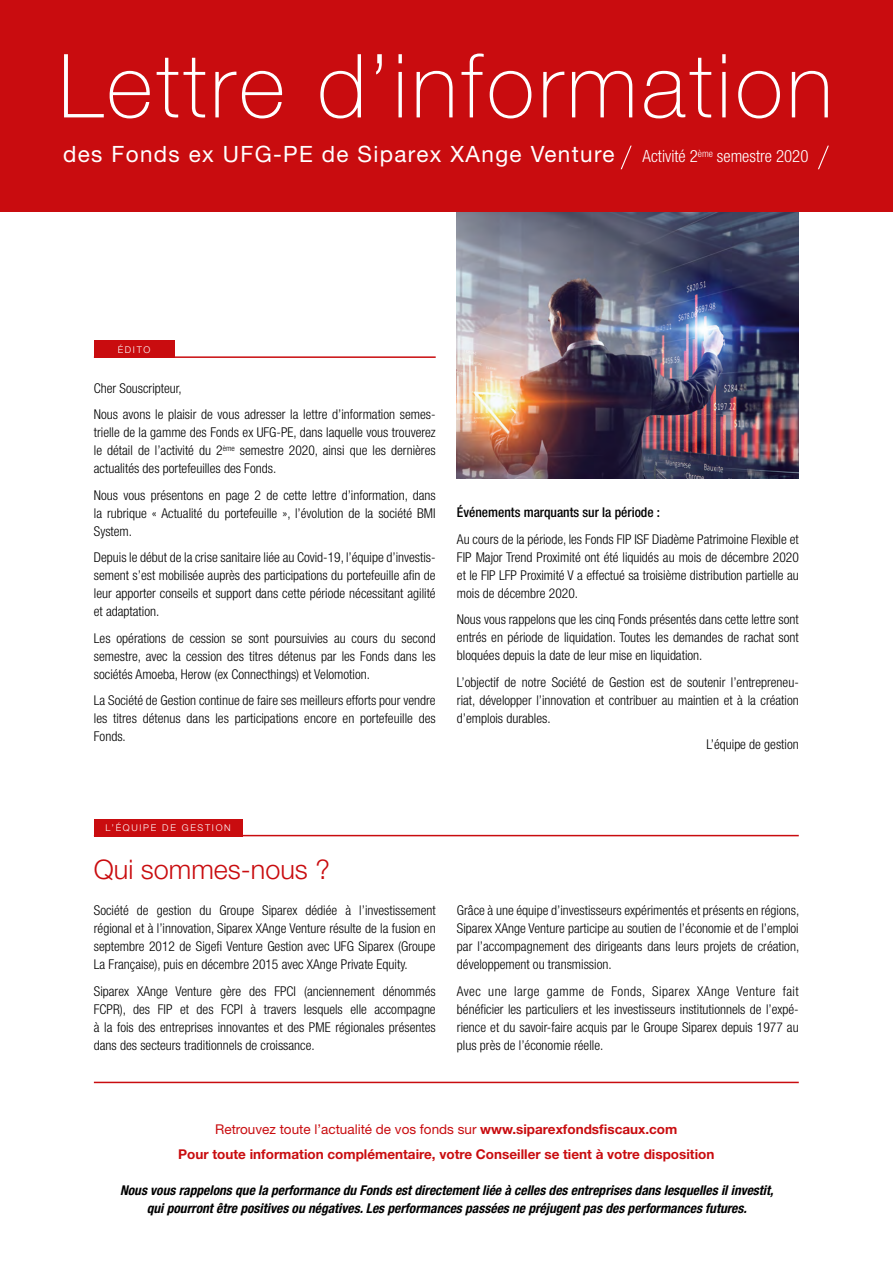
<style>
.page{position:relative;width:893px;height:1263px;background:#fff}
.page>*{position:absolute;margin:0;border:0;box-sizing:border-box;transform-origin:0 0}
.t1{font:100 88.5px "Helvetica Neue LT Std";letter-spacing:.045em;color:#fff}
.t2{font:300 27px "Helvetica Neue LT Std";color:#c90c0f}
.t3{font:22.5px "Helvetica Neue LT Std";letter-spacing:.06em;color:#fff}
.t4{font:300 condensed 13.5px/18px "Helvetica Neue LT Std";color:#000;text-align:justify}
.t5{font:italic 700 condensed 13.5px/18px "Helvetica Neue LT Std";color:#000;text-align:center}
.t6{font:700 13.5px/24.8px "Helvetica Neue LT Std";color:#c90c0f;text-align:center}
.t7{font:500 condensed 13.5px "Helvetica Neue LT Std";color:#000}
.t8{font:300 9.3px "Helvetica Neue LT Std";letter-spacing:.18em;color:#fff}
.s1{font-weight:300;font-stretch:condensed;font-size:16.8px}
.s2{font-weight:400}
</style>
<div class="page">
<div style="left:94px;top:819px;width:149px;height:17px;background:#c90c0f"></div>
<hr style="left:94px;top:835px;width:705px;height:1px;background:#c90c0f">
<div style="left:94px;top:341px;width:80px;height:17px;background:#c90c0f"></div>
<hr style="left:94px;top:356px;width:342px;height:2px;background:#c90c0f">
<hr style="left:94px;top:1082px;width:705px;height:1px;background:#c90c0f">
<img style="left:457px;top:212px;width:342px;height:267px">
<div style="left:0;top:0;width:893px;height:212px;background:#c90c0f"></div>
<svg style="left:818px;top:146px;width:11px;height:23px"></svg>
<svg style="left:621px;top:146px;width:11px;height:23px"></svg>
<h1 class="t1" style="left:58px;top:35px;width:776px">Lettre d’information</h1>
<h3 class="t3" style="left:63px;top:140px;width:747px">des Fonds ex UFG-PE de Siparex XAnge Venture <span class="s1">Activité 2</span><sup>ème</sup> <span class="s1">semestre 2020</span></h3>
<p class="t8" style="left:118px;top:344px;width:34px">ÉDITO</p>
<p class="t4" style="left:94px;top:375px;width:343px;line-height:26.5px">Cher Souscripteur,<br>Nous avons le plaisir de vous adresser la lettre d’information semes-</p>
<p class="t4" style="left:94px;top:423px;width:343px">trielle de la gamme des Fonds ex UFG-PE, dans laquelle vous trouverez le détail de l’activité du 2<sup>ème</sup> semestre 2020, ainsi que les dernières actualités des portefeuilles des Fonds.</p>
<p class="t4" style="left:94px;top:486px;width:343px">Nous vous présentons en page 2 de cette lettre d’information, dans la rubrique « Actualité du portefeuille », l’évolution de la société BMI System.</p>
<p class="t4" style="left:94px;top:548px;width:343px">Depuis le début de la crise sanitaire liée au Covid-19, l’équipe d’investis&shy;sement s’est mobilisée auprès des participations du portefeuille afin de leur apporter conseils et support dans cette période nécessitant agilité et adaptation.</p>
<p class="t4" style="left:94px;top:629px;width:343px">Les opérations de cession se sont poursuivies au cours du second semestre, avec la cession des titres détenus par les Fonds dans les sociétés Amoeba, Herow (ex Connecthings) et Velomotion.</p>
<p class="t4" style="left:94px;top:691px;width:343px">La Société de Gestion continue de faire ses meilleurs efforts pour vendre les titres détenus dans les participations encore en portefeuille des Fonds.</p>
<p class="t7" style="left:457px;top:504px;width:205px">Événements marquants sur la période :</p>
<p class="t4" style="left:457px;top:530px;width:343px">Au cours de la période, les Fonds FIP ISF Diadème Patrimoine Flexible et FIP Major Trend Proximité ont été liquidés au mois de décembre 2020 et le FIP LFP Proximité V a effectué sa troisième distribution partielle au mois de décembre 2020.</p>
<p class="t4" style="left:457px;top:610px;width:343px">Nous vous rappelons que les cinq Fonds présentés dans cette lettre sont entrés en période de liquidation. Toutes les demandes de rachat sont bloquées depuis la date de leur mise en liquidation.</p>
<p class="t4" style="left:457px;top:673px;width:343px">L’objectif de notre Société de Gestion est de soutenir l’entrepreneu&shy;riat, développer l’innovation et contribuer au maintien et à la création d’emplois durables.</p>
<p class="t4" style="left:706px;top:735px;width:94px">L’équipe de gestion</p>
<p class="t8" style="left:106px;top:822px;width:127px">L’ÉQUIPE DE GESTION</p>
<h2 class="t2" style="left:94px;top:853px;width:237px">Qui sommes-nous ?</h2>
<p class="t4" style="left:94px;top:901px;width:343px">Société de gestion du Groupe Siparex dédiée à l’investissement régional et à l’innovation, Siparex XAnge Venture résulte de la fusion en septembre 2012 de Sigefi Venture Gestion avec UFG Siparex (Groupe La Française), puis en décembre 2015 avec XAnge Private Equity.</p>
<p class="t4" style="left:94px;top:982px;width:343px">Siparex XAnge Venture gère des FPCI (anciennement dénommés FCPR), des FIP et des FCPI à travers lesquels elle accompagne à la fois des entreprises innovantes et des PME régionales présentes dans des secteurs traditionnels de croissance.</p>
<p class="t4" style="left:457px;top:901px;width:344px">Grâce à une équipe d’investisseurs expérimentés et présents en régions, Siparex XAnge Venture participe au soutien de l’économie et de l’emploi par l’accompagnement des dirigeants dans leurs projets de création, développement ou transmission.</p>
<p class="t4" style="left:457px;top:982px;width:343px">Avec une large gamme de Fonds, Siparex XAnge Venture fait bénéficier les particuliers et les investisseurs institutionnels de l’expé&shy;rience et du savoir-faire acquis par le Groupe Siparex depuis 1977 au plus près de l’économie réelle.</p>
<p class="t6" style="left:178px;top:1117px;width:538px"><span class="s2">Retrouvez toute l’actualité de vos fonds sur</span> www.siparexfondsfiscaux.com<br>Pour toute information complémentaire, votre Conseiller se tient à votre disposition</p>
<p class="t5" style="left:120px;top:1181px;width:655px">Nous vous rappelons que la performance du Fonds est directement liée à celles des entreprises dans lesquelles il investit, qui pourront être positives ou négatives. Les performances passées ne préjugent pas des performances futures.</p>
</div>
